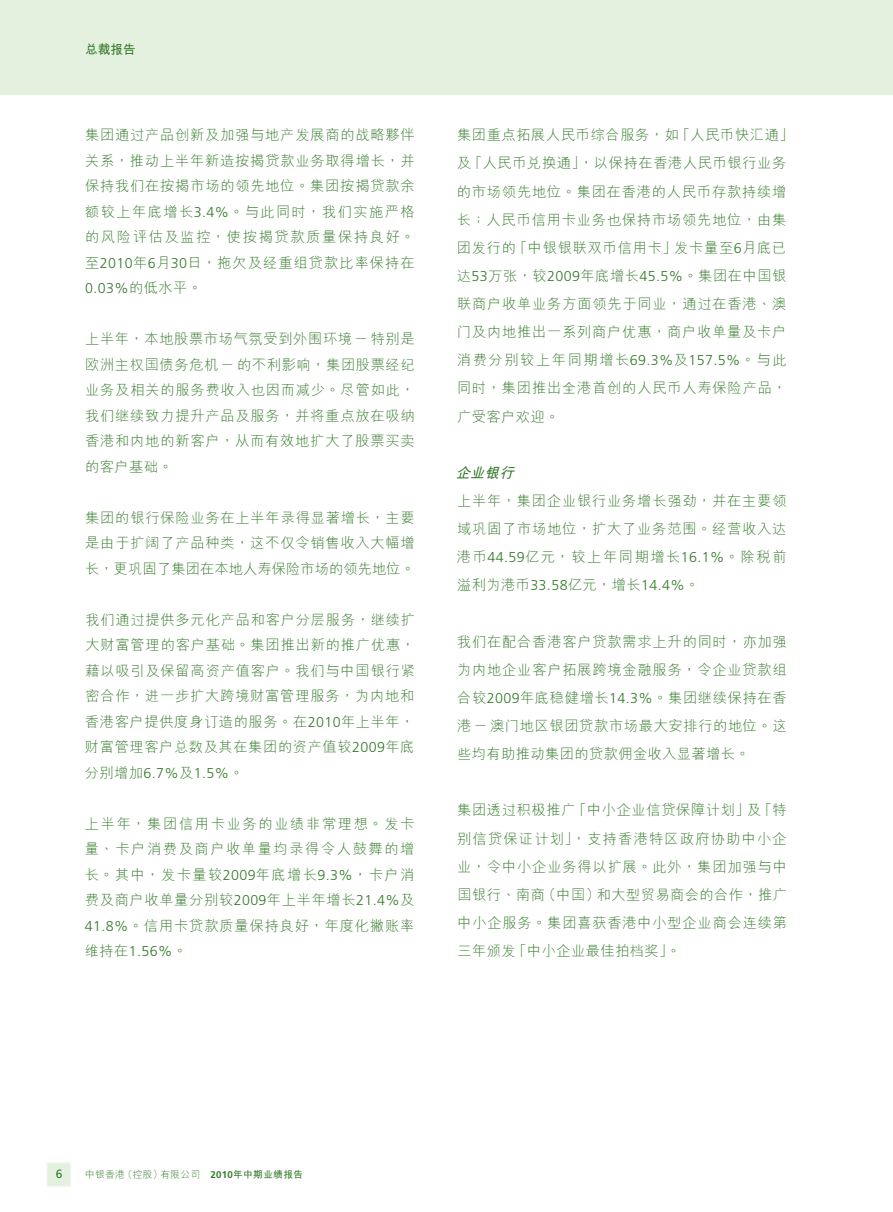
<style>
.page{position:relative;width:893px;height:1212px;background:#fff}
.page>*{position:absolute;margin:0;border:0;box-sizing:border-box;transform-origin:0 0}
.t1{font:300 14.25px/28.2px "M Hei HKS";letter-spacing:.055em;color:#357b2b;text-align:justify}
.t2{font:300 14.25px "Frutiger LT Std";color:#357b2b}
.t3{font:italic 700 14.25px "M Hei HKS";color:#357b2b}
.t4{font:700 12.75px "M Hei HKS";color:#357b2b}
.t5{font:12px "Frutiger LT Std";color:#357b2b}
.t6{font:300 9.75px "M Hei HKS";letter-spacing:.03em;color:#357b2b}
.s1{font-family:"Frutiger LT Std"}
.s2{font-family:"M Hei HKS"}
.s3{font-family:"Frutiger LT Std";font-weight:700}
.s4{font-weight:700}
</style>
<div class="page">
<div style="left:0;top:0;width:893px;height:94px;background:#e4f1de"></div>
<div style="left:46px;top:1162px;width:25px;height:25px;background:#e4f1de;border:2px solid #f0f7ed"></div>
<p class="t4" style="left:85px;top:40px;width:52px">總裁報告</p>
<p class="t1" style="left:85px;top:122px;width:331px;line-height:25.5px">集團通過產品創新及加強與地產發展商的戰略夥伴關係，推動上半年新造按揭貸款業務取得增長，並保持我們在按揭市場的領先地位。集團按揭貸款余額較上年底增長<span class="s1">3.4%</span>。與此同時，我們實施嚴格的風險評估及監控，使按揭貸款質量保持良好。至<span class="s1">2010</span>年<span class="s1">6</span>月<span class="s1">30</span>日，拖欠及經重組貸款比率保持在</p>
<p class="t2" style="left:85px;top:280px;width:118px">0.03%<span class="s2">的低水平。</span></p>
<p class="t1" style="left:85px;top:326px;width:331px;line-height:25.5px">上半年，本地股票市場氣氛受到外圍環境－特別是歐洲主權國債務危機－的不利影響，集團股票經紀業務及相關的服務費收入也因而減少。儘管如此，我們繼續致力提升產品及服務，並將重點放在吸納香港和內地的新客戶，從而有效地擴大了股票買賣的客戶基礎。</p>
<p class="t1" style="left:85px;top:504px;width:331px;line-height:25.5px">集團的銀行保險業務在上半年錄得顯著增長，主要是由於擴濶了產品種類，這不僅令銷售收入大幅增長，更鞏固了集團在本地人壽保險市場的領先地位。</p>
<p class="t1" style="left:85px;top:606px;width:332px;line-height:25.5px">我們通過提供多元化產品和客戶分層服務，繼續擴大財富管理的客戶基礎。集團推出新的推廣優惠，藉以吸引及保留高資產值客戶。我們與中國銀行緊密合作，進一步擴大跨境財富管理服務，為內地和香港客戶提供度身訂造的服務。在<span class="s1">2010</span>年上半年，財富管理客戶總數及其在集團的資產值較<span class="s1">2009</span>年底</p>
<p class="t2" style="left:85px;top:765px;width:160px"><span class="s2">分別增加</span>6.7%<span class="s2">及</span>1.5%<span class="s2">。</span></p>
<p class="t1" style="left:85px;top:810px;width:331px;line-height:25.5px">上半年，集團信用卡業務的業績非常理想。發卡量、卡戶消費及商戶收單量均錄得令人鼓舞的增長。其中，發卡量較<span class="s1">2009</span>年底增長<span class="s1">9.3%</span>，卡戶消費及商戶收單量分別較<span class="s1">2009</span>年上半年增長<span class="s1">21.4%</span>及<span class="s1">41.8%</span>。信用卡貸款質量保持良好，年度化撇賬率</p>
<p class="t2" style="left:85px;top:943px;width:104px"><span class="s2">維持在</span>1.56%<span class="s2">。</span></p>
<p class="t1" style="left:457px;top:120px;width:338px;text-align:left">集團重點拓展人民幣綜合服務，如「人民幣快匯通」及「人民幣兌換通」，以保持在香港人民幣銀行業務的市場領先地位。集團在香港的人民幣存款持續增長；人民幣信用卡業務也保持市場領先地位，由集團發行的「中銀銀聯雙幣信用卡」發卡量至<span class="s1">6</span>月底已達<span class="s1">53</span>萬張，較<span class="s1">2009</span>年底增長<span class="s1">45.5%</span>。集團在中國銀聯商戶收單業務方面領先於同業，通過在香港、澳門及內地推出一系列商戶優惠，商戶收單量及卡戶消費分別較上年同期增長<span class="s1">69.3%</span>及<span class="s1">157.5%</span>。與此同時，集團推出全港首創的人民幣人壽保險產品，廣受客戶歡迎。</p>
<p class="t3" style="left:456px;top:462px;width:65px">企業銀行</p>
<p class="t1" style="left:457px;top:486px;width:331px">上半年，集團企業銀行業務增長強勁，並在主要領域鞏固了市場地位，擴大了業務範圍。經營收入達港幣<span class="s1">44.59</span>億元，較上年同期增長<span class="s1">16.1%</span>。除稅前溢利為港幣<span class="s1">33.58</span>億元，增長<span class="s1">14.4%</span>。</p>
<p class="t1" style="left:457px;top:627px;width:331px">我們在配合香港客戶貸款需求上升的同時，亦加強為內地企業客戶拓展跨境金融服務，令企業貸款組合較<span class="s1">2009</span>年底穩健增長<span class="s1">14.3%</span>。集團繼續保持在香港－澳門地區銀團貸款市場最大安排行的地位。這些均有助推動集團的貸款佣金收入顯著增長。</p>
<p class="t1" style="left:457px;top:795px;width:331px">集團透過積極推廣「中小企業信貸保障計劃」及「特別信貸保證計劃」，支持香港特區政府協助中小企業，令中小企業務得以擴展。此外，集團加強與中國銀行、南商（中國）和大型貿易商會的合作，推廣中小企服務。集團喜獲香港中小型企業商會連續第三年頒發「中小企業最佳拍檔獎」。</p>
<p class="t5" style="left:56px;top:1167px;width:8px">6</p>
<p class="t6" style="left:85px;top:1168px;width:220px">中銀香港（控股）有限公司 <span class="s3">2010</span><span class="s4">年中期業績報告</span></p>
</div>
